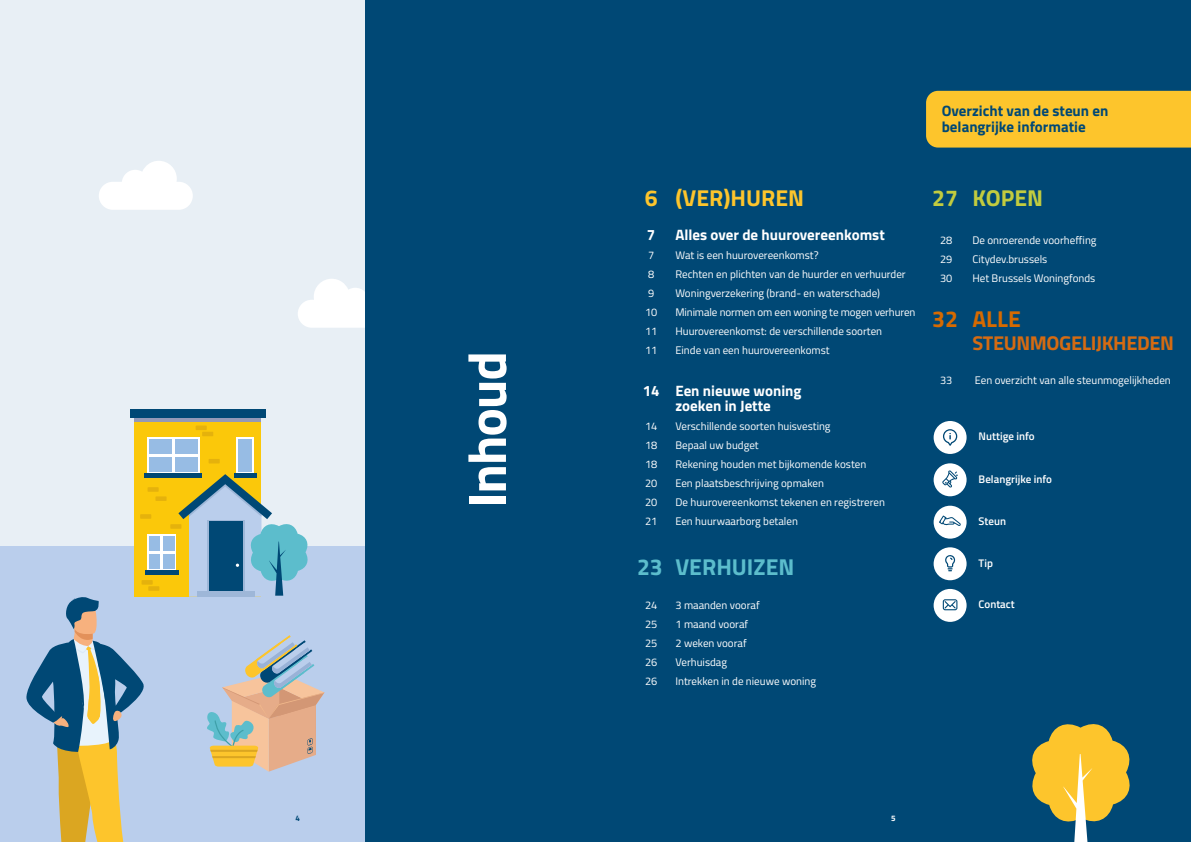
<style>
.page{position:relative;width:1191px;height:842px;background:#fff}
.page>*{position:absolute;margin:0;border:0;box-sizing:border-box;transform-origin:0 0}
.t1{font:700 53.6px "Titillium Web";letter-spacing:-.02em;color:#fff}
.t2{font:700 23px "Titillium Web";color:#fdc52c}
.t3{font:700 23px "Titillium Web";color:#5cbdcc}
.t4{font:700 23px "Titillium Web";color:#c2cc3f}
.t5{font:700 23px "Titillium Web";color:#d66a01}
.t6{font:700 20px "Titillium Web";letter-spacing:-.02em;color:#d56b12}
.t7{font:700 15px/15px "Titillium Web";color:#fff}
.t8{font:700 15px/16px "Titillium Web";color:#004875}
.t9{font:11px/19px "Titillium Web";color:#fff}
.t10{font:600 11px "Titillium Web";color:#fff}
.t11{font:700 8px "Titillium Web";color:#004875}
.t12{font:700 8px "Titillium Web";color:#fff}
</style>
<div class="page">
<div style="left:0;top:0;width:595px;height:842px;background:#e8eff5"></div>
<svg style="left:298px;top:279px;width:68px;height:49px"></svg>
<div style="left:0;top:546px;width:366px;height:296px;background:#baceec"></div>
<div style="left:366px;top:0;width:825px;height:842px;background:#004875"></div>
<div style="left:926px;top:91px;width:265px;height:57px;background:#fdc52c"></div>
<svg style="left:1032px;top:724px;width:98px;height:118px"></svg>
<div style="left:933px;top:421px;width:33px;height:33px;background:#fff;border-radius:50%"></div>
<svg style="left:943px;top:429px;width:14px;height:17px"></svg>
<div style="left:933px;top:463px;width:33px;height:33px;background:#fff;border-radius:50%"></div>
<svg style="left:942px;top:470px;width:16px;height:18px"></svg>
<div style="left:933px;top:506px;width:33px;height:33px;background:#fff;border-radius:50%"></div>
<svg style="left:939px;top:515px;width:22px;height:11px"></svg>
<div style="left:933px;top:547px;width:33px;height:33px;background:#fff;border-radius:50%"></div>
<svg style="left:945px;top:555px;width:10px;height:16px"></svg>
<div style="left:933px;top:589px;width:33px;height:33px;background:#fff;border-radius:50%"></div>
<svg style="left:942px;top:599px;width:15px;height:11px"></svg>
<svg style="left:99px;top:161px;width:94px;height:49px"></svg>
<svg style="left:207px;top:635px;width:117px;height:137px"></svg>
<div style="left:135px;top:413px;width:126px;height:184px;background:#fbc80a"></div>
<hr style="left:196px;top:426px;width:11px;height:4px;background:#e5b20c">
<hr style="left:202px;top:432px;width:11px;height:4px;background:#e5b20c">
<hr style="left:209px;top:459px;width:11px;height:4px;background:#e5b20c">
<div style="left:155px;top:496px;width:12px;height:5px;background:#e5b20c"></div>
<div style="left:170px;top:524px;width:11px;height:5px;background:#e5b20c"></div>
<div style="left:142px;top:580px;width:11px;height:5px;background:#e5b20c"></div>
<div style="left:148px;top:586px;width:11px;height:5px;background:#e5b20c"></div>
<div style="left:140px;top:514px;width:11px;height:5px;background:#e5b20c"></div>
<div style="left:148px;top:487px;width:11px;height:5px;background:#e5b20c"></div>
<svg style="left:147px;top:534px;width:29px;height:37px"></svg>
<hr style="left:145px;top:571px;width:33px;height:4px;background:#004875">
<div style="left:149px;top:536px;width:25px;height:32px;background:#97bce4"></div>
<hr style="left:148px;top:551px;width:27px;height:2px;background:#fff">
<hr style="left:160px;top:535px;width:3px;height:35px;background:#fff">
<svg style="left:147px;top:437px;width:53px;height:37px"></svg>
<hr style="left:145px;top:474px;width:57px;height:4px;background:#004875">
<div style="left:149px;top:439px;width:49px;height:32px;background:#97bce4"></div>
<hr style="left:148px;top:454px;width:50px;height:3px;background:#fff">
<hr style="left:172px;top:438px;width:3px;height:35px;background:#fff">
<svg style="left:236px;top:437px;width:17px;height:37px"></svg>
<div style="left:238px;top:439px;width:14px;height:32px;background:#97bce4"></div>
<div style="left:135px;top:413px;width:126px;height:8px;background:#9399b7"></div>
<div style="left:130px;top:409px;width:136px;height:9px;background:#004875"></div>
<svg style="left:178px;top:474px;width:130px;height:123px"></svg>
<svg style="left:26px;top:596px;width:118px;height:246px"></svg>
<h1 class="t1" style="left:446px;top:508px;width:158px;rotate:-90deg">Inhoud</h1>
<h3 class="t8" style="left:941px;top:102px;width:168px">Overzicht van de steun en belangrijke informatie</h3>
<h2 class="t2" style="left:644px;top:181px;width:14px">6</h2>
<h3 class="t7" style="left:647px;top:227px;width:10px">7</h3>
<p class="t9" style="left:645px;top:246px;width:14px">7<br>8<br>9<br>10<br>11<br>11</p>
<h3 class="t7" style="left:643px;top:383px;width:18px">14</h3>
<p class="t9" style="left:645px;top:417px;width:14px;text-align:justify">14<br>18<br>18<br>20<br>20<br>21</p>
<h2 class="t3" style="left:637px;top:549px;width:27px">23</h2>
<p class="t9" style="left:645px;top:595px;width:14px;text-align:justify">24<br>25<br>25<br>26<br>26</p>
<h2 class="t2" style="left:675px;top:181px;width:130px">(VER)HUREN</h2>
<h3 class="t7" style="left:675px;top:227px;width:211px">Alles over de huurovereenkomst</h3>
<p class="t9" style="left:675px;top:246px;width:241px">Wat is een huurovereenkomst?<br>Rechten en plichten van de huurder en verhuurder Woningverzekering (brand- en waterschade)<br>Minimale normen om een woning te mogen verhuren Huurovereenkomst: de verschillende soorten<br>Einde van een huurovereenkomst</p>
<h3 class="t7" style="left:675px;top:383px;width:128px">Een nieuwe woning zoeken in Jette</h3>
<p class="t9" style="left:675px;top:417px;width:211px">Verschillende soorten huisvesting<br>Bepaal uw budget<br>Rekening houden met bijkomende kosten<br>Een plaatsbeschrijving opmaken<br>De huurovereenkomst tekenen en registreren<br>Een huurwaarborg betalen</p>
<h2 class="t3" style="left:675px;top:549px;width:120px">VERHUIZEN</h2>
<p class="t9" style="left:675px;top:595px;width:142px">3 maanden vooraf<br>1 maand vooraf<br>2 weken vooraf<br>Verhuisdag<br>Intrekken in de nieuwe woning</p>
<h2 class="t4" style="left:932px;top:181px;width:27px">27</h2>
<p class="t9" style="left:940px;top:231px;width:14px;text-align:justify">28<br>29<br>30</p>
<h2 class="t5" style="left:932px;top:302px;width:27px">32</h2>
<p class="t9" style="left:940px;top:371px;width:14px">33</p>
<h2 class="t4" style="left:972px;top:181px;width:72px">KOPEN</h2>
<p class="t9" style="left:972px;top:231px;width:126px">De onroerende voorheffing<br>Citydev.brussels<br>Het Brussels Woningfonds</p>
<h2 class="t5" style="left:972px;top:302px;width:50px">ALLE</h2>
<h3 class="t6" style="left:972px;top:328px;width:203px">STEUNMOGELIJKHEDEN</h3>
<p class="t9" style="left:974px;top:371px;width:197px">Een overzicht van alle steunmogelijkheden</p>
<p class="t10" style="left:978px;top:428px;width:58px">Nuttige info</p>
<p class="t10" style="left:978px;top:470px;width:75px">Belangrijke info</p>
<p class="t10" style="left:978px;top:513px;width:29px">Steun</p>
<p class="t10" style="left:978px;top:555px;width:16px">Tip</p>
<p class="t10" style="left:978px;top:596px;width:38px">Contact</p>
<p class="t11" style="left:295px;top:812px;width:6px">4</p>
<p class="t12" style="left:891px;top:812px;width:6px">5</p>
</div>
